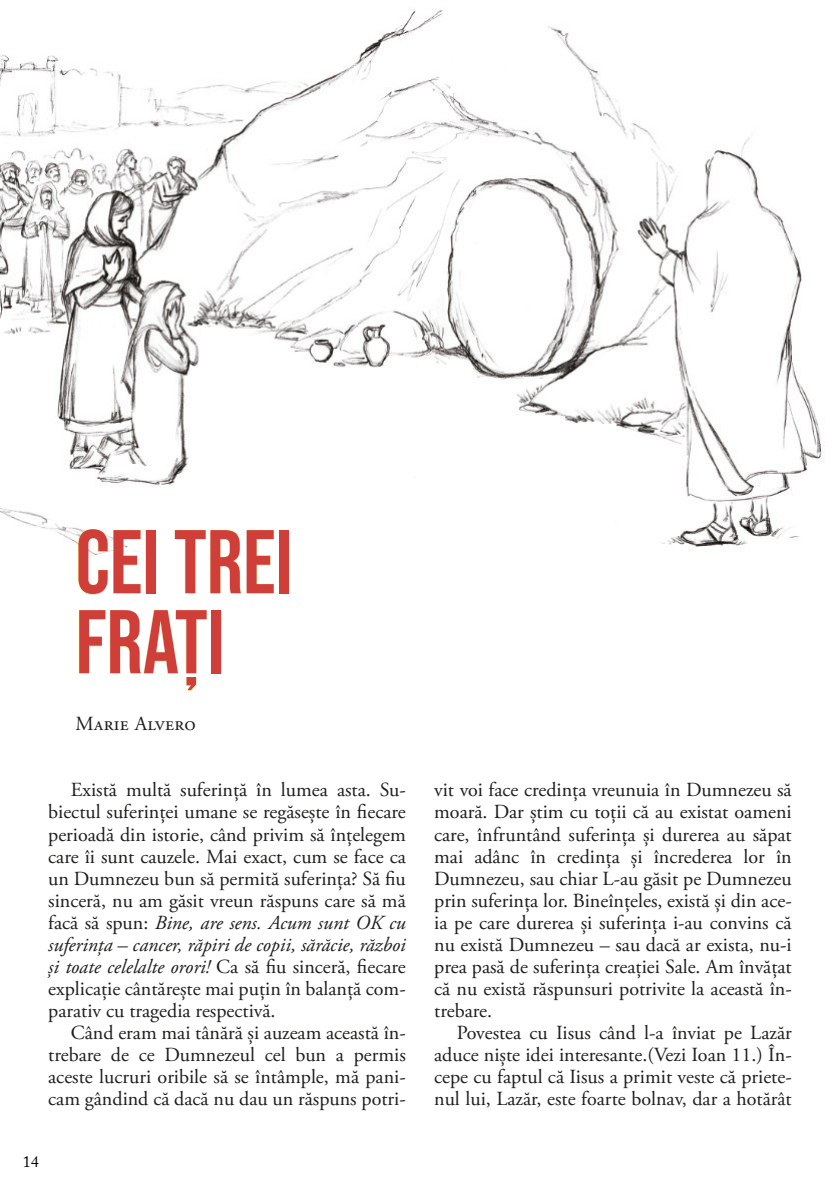
<style>
.page{position:relative;width:840px;height:1191px;background:#fff}
.page>*{position:absolute;margin:0;border:0;box-sizing:border-box;transform-origin:0 0}
.t1{font:700 90px/80px "Bebas Neue Pro";color:#cf3e39}
.t2{font:20px/22px "Adobe Garamond Pro";color:#1d1d1b;text-align:justify}
.t3{font:16px "Adobe Caslon Pro";color:#000}
.s1{font-style:italic}
</style>
<div class="page">
<img style="left:0;top:8px;width:825px;height:550px">
<img style="left:78px;top:529px;width:211px;height:161px">
<h1 class="t1" style="left:75px;top:535px;width:218px">CEI TREI<br>FRAȚI</h1>
<p class="t2" style="left:75px;top:714px;width:122px">MARIE ALVERO</p>
<p class="t2" style="left:48px;top:781px;width:359px;text-indent:23px">Există multă suferinţă în lumea asta. Su&shy;biectul suferinţei umane se regăsește în fiecare perioadă din istorie, când privim să înţelegem care îi sunt cauzele. Mai exact, cum se face ca un Dumnezeu bun să permită suferinţa? Să fiu sinceră, nu am găsit vreun răspuns care să mă facă să spun: <span class="s1">Bine, are sens. Acum sunt OK cu suferinţa – cancer, răpiri de copii, sărăcie, război și toate celelalte orori!</span> Ca să fiu sinceră, fiecare explicaţie cântărește mai puţin în balanţă com&shy;parativ cu tragedia respectivă.</p>
<p class="t2" style="left:48px;top:1023px;width:359px;text-indent:23px">Când eram mai tânără și auzeam această în&shy;trebare de ce Dumnezeul cel bun a permis aceste lucruri oribile să se întâmple, mă pani&shy;cam gândind că dacă nu dau un răspuns potri-</p>
<p class="t3" style="left:23px;top:1154px;width:17px">14</p>
<p class="t2" style="left:434px;top:781px;width:359px">vit voi face credinţa vreunuia în Dumnezeu să moară. Dar știm cu toţii că au existat oameni care, înfruntând suferinţa și durerea au săpat mai adânc în credinţa și încrederea lor în Dumnezeu, sau chiar L-au găsit pe Dumnezeu prin suferinţa lor. Bineînţeles, există și din ace&shy;ia pe care durerea și suferinţa i-au convins că nu există Dumnezeu – sau dacă ar exista, nu-i prea pasă de suferinţa creaţiei Sale. Am învăţat că nu există răspunsuri potrivite la această în&shy;trebare.</p>
<p class="t2" style="left:434px;top:1023px;width:359px;text-indent:23px">Povestea cu Iisus când l-a înviat pe Lazăr aduce niște idei interesante.(Vezi Ioan 11.) În&shy;cepe cu faptul că Iisus a primit veste că priete&shy;nul lui, Lazăr, este foarte bolnav, dar a hotărât</p>
</div>
